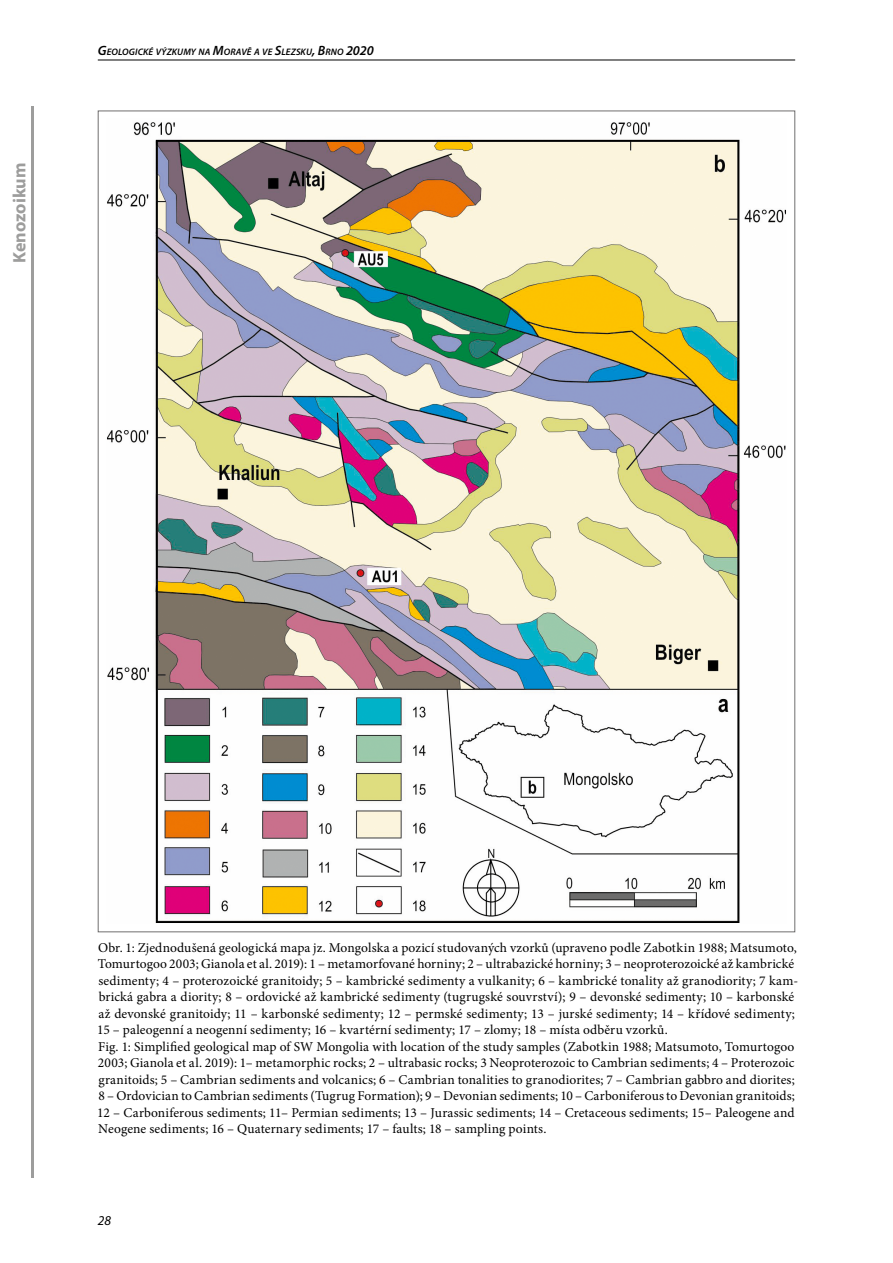
<style>
.page{position:relative;width:893px;height:1263px;background:#fff}
.page>*{position:absolute;margin:0;border:0;box-sizing:border-box;transform-origin:0 0}
.t1{font:700 18px "Myriad Pro";color:#9d9d9c}
.t2{font:13.5px/16.5px "Minion Pro";letter-spacing:.01em;color:#000}
.t3{font:italic 13.5px "Myriad Pro";color:#000}
.t4{font:italic 600 9.45px "Myriad Pro";letter-spacing:.01em;color:#000}
.s1{font-size:13.5px}
</style>
<div class="page">
<hr style="left:31px;top:106px;width:3px;height:1072px;background:#9d9d9c">
<hr style="left:98px;top:60px;width:697px;height:1px;background:#000">
<img style="left:107px;top:122px;width:679px;height:801px">
<h1 class="t1" style="left:8px;top:263px;width:102px;rotate:-90deg">Kenozoikum</h1>
<p class="t4" style="left:98px;top:46px;width:277px"><span class="s1">G</span>EOLOGICKÉ VÝZKUMY NA <span class="s1">M</span>ORAVĚ A VE <span class="s1">S</span>LEZSKU<span class="s1">, B</span>RNO <span class="s1">2020</span></p>
<p class="t2" style="left:97px;top:939px;width:703px">Obr. 1: Zjednodušená geologická mapa jz. Mongolska a pozicí studovaných vzorků (upraveno podle Zabotkin 1988; Matsumoto, Tomurtogoo 2003; Gianola et al. 2019): 1 – metamorfované horniny; 2 – ultrabazické horniny; 3 – neoproterozoické až kambrické sedimenty; 4 – proterozoické granitoidy; 5 – kambrické sedimenty a vulkanity; 6 – kambrické tonality až granodiority; 7 kam&shy;brická gabra a diority; 8 – ordovické až kambrické sedimenty (tugrugské souvrství); 9 – devonské sedimenty; 10 – karbonské až devonské granitoidy; 11 – karbonské sedimenty; 12 – permské sedimenty; 13 – jurské sedimenty; 14 – křídové sedimenty; 15 – paleogenní a neogenní sedimenty; 16 – kvartérní sedimenty; 17 – zlomy; 18 – místa odběru vzorků.<br>Fig. 1: Simplified geological map of SW Mongolia with location of the study samples (Zabotkin 1988; Matsumoto, Tomurtogoo 2003; Gianola et al. 2019): 1– metamorphic rocks; 2 – ultrabasic rocks; 3 Neoproterozoic to Cambrian sediments; 4 – Proterozoic granitoids; 5 – Cambrian sediments and volcanics; 6 – Cambrian tonalities to granodiorites; 7 – Cambrian gabbro and diorites; 8 – Ordovician to Cambrian sediments (Tugrug Formation); 9 – Devonian sediments; 10 – Carboniferous to Devonian granitoids; 12 – Carboniferous sediments; 11– Permian sediments; 13 – Jurassic sediments; 14 – Cretaceous sediments; 15– Paleogene and Neogene sediments; 16 – Quaternary sediments; 17 – faults; 18 – sampling points.</p>
<p class="t3" style="left:98px;top:1212px;width:15px">28</p>
</div>
